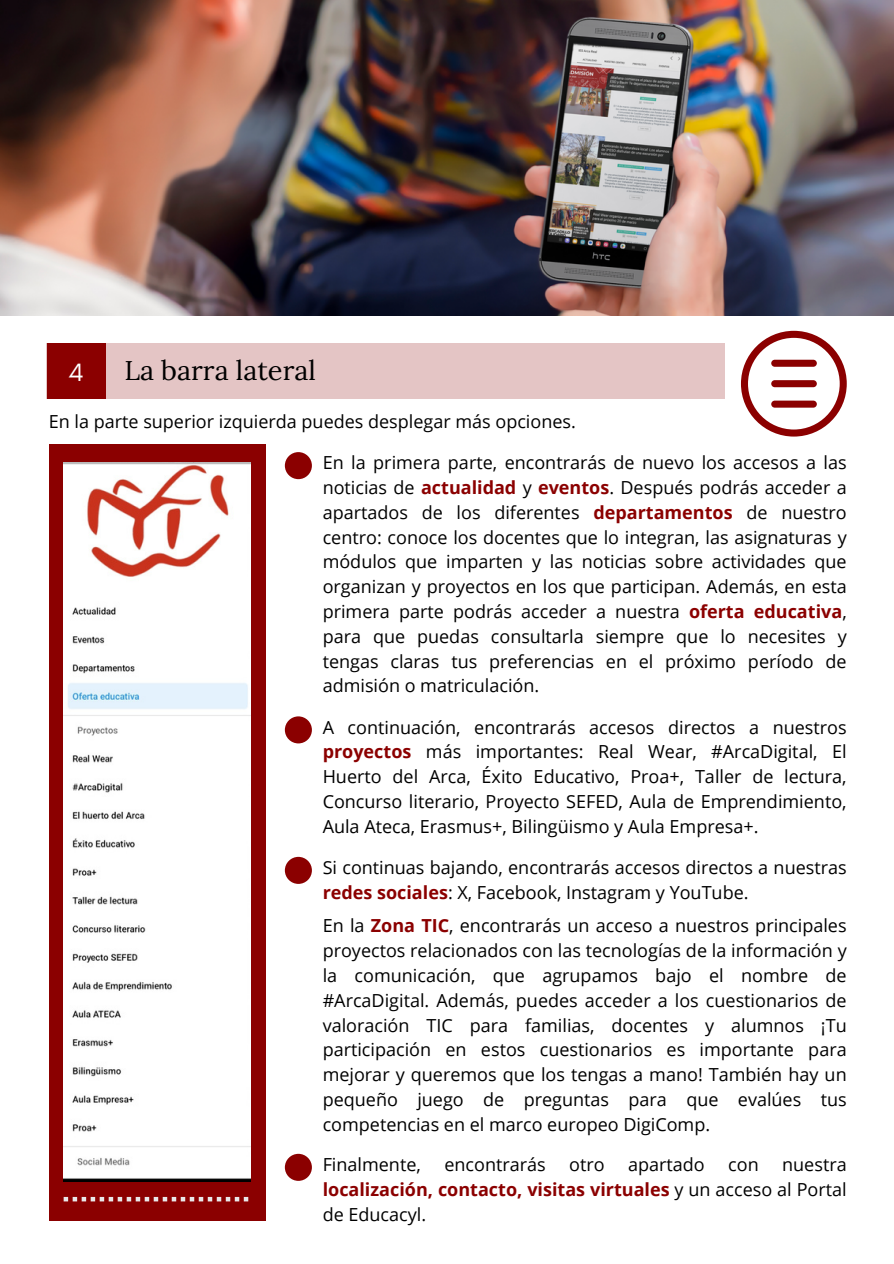
<style>
.page{position:relative;width:894px;height:1264px;background:#fff}
.page>*{position:absolute;margin:0;border:0;box-sizing:border-box;transform-origin:0 0}
.t1{font:27.15px "Lora";color:#000}
.t2{font:25.5px "Glacial Indifference";color:#fff}
.t3{font:18px/24.8px "Open Sans";color:#000;text-align:justify}
.t4{font:700 18px/24.8px "Open Sans";color:#8b0000;text-align:justify}
.s1{font-weight:700;color:#8b0000}
.s2{font-weight:400;color:#000}
</style>
<div class="page">
<img style="left:0;top:0;width:893px;height:315px">
<div style="left:47px;top:343px;width:677px;height:55px;background:#e4c5c5"></div>
<div style="left:47px;top:343px;width:58px;height:55px;background:#8b0000"></div>
<div style="left:49px;top:444px;width:216px;height:776px;background:#8b0000"></div>
<img style="left:64px;top:462px;width:186px;height:719px">
<div style="left:285px;top:452px;width:27px;height:27px;background:#8b0000;border-radius:50%"></div>
<div style="left:285px;top:716px;width:27px;height:27px;background:#8b0000;border-radius:50%"></div>
<div style="left:285px;top:856px;width:27px;height:27px;background:#8b0000;border-radius:50%"></div>
<div style="left:285px;top:1153px;width:27px;height:27px;background:#8b0000;border-radius:50%"></div>
<svg style="left:741px;top:331px;width:105px;height:105px"></svg>
<div style="left:771px;top:360px;width:45px;height:7px;background:#8b0000;border-radius:4px"></div>
<div style="left:771px;top:380px;width:45px;height:7px;background:#8b0000;border-radius:4px"></div>
<div style="left:771px;top:400px;width:45px;height:7px;background:#8b0000;border-radius:4px"></div>
<svg style="left:64px;top:1196px;width:184px;height:5px"></svg>
<h2 class="t2" style="left:68px;top:356px;width:17px">4</h2>
<h1 class="t1" style="left:124px;top:353px;width:193px">La barra lateral</h1>
<p class="t3" style="left:49px;top:408px;width:528px">En la parte superior izquierda puedes desplegar más opciones.</p>
<p class="t3" style="left:322px;top:450px;width:525px">En la primera parte, encontrarás de nuevo los accesos a las noticias de <span class="s1">actualidad</span> y <span class="s1">eventos</span>. Después podrás acceder a apartados de los diferentes <span class="s1">departamentos</span> de nuestro centro: conoce los docentes que lo integran, las asignaturas y módulos que imparten y las noticias sobre actividades que organizan y proyectos en los que participan. Además, en esta primera parte podrás acceder a nuestra <span class="s1">oferta educativa</span>, para que puedas consultarla siempre que lo necesites y tengas claras tus preferencias en el próximo período de admisión o matriculación.</p>
<p class="t3" style="left:322px;top:714px;width:525px">A continuación, encontrarás accesos directos a nuestros <span class="s1">proyectos</span> más importantes: Real Wear, #ArcaDigital, El Huerto del Arca, Éxito Educativo, Proa+, Taller de lectura, Concurso literario, Proyecto SEFED, Aula de Emprendimiento, Aula Ateca, Erasmus+, Bilingüismo y Aula Empresa+.</p>
<p class="t3" style="left:322px;top:854px;width:525px">Si continuas bajando, encontrarás accesos directos a nuestras <span class="s1">redes sociales</span>: X, Facebook, Instagram y YouTube.</p>
<p class="t3" style="left:322px;top:913px;width:525px">En la <span class="s1">Zona TIC</span>, encontrarás un acceso a nuestros principales proyectos relacionados con las tecnologías de la información y la comunicación, que agrupamos bajo el nombre de #ArcaDigital. Además, puedes acceder a los cuestionarios de valoración TIC para familias, docentes y alumnos ¡Tu participación en estos cuestionarios es importante para mejorar y queremos que los tengas a mano! También hay un pequeño juego de preguntas para que evalúes tus competencias en el marco europeo DigiComp.</p>
<p class="t3" style="left:322px;top:1151px;width:100px">Finalmente,</p>
<p class="t3" style="left:444px;top:1151px;width:103px">encontrarás</p>
<p class="t3" style="left:569px;top:1151px;width:37px">otro</p>
<p class="t3" style="left:628px;top:1151px;width:78px">apartado</p>
<p class="t3" style="left:728px;top:1151px;width:32px">con</p>
<p class="t4" style="left:322px;top:1151px;width:525px;text-indent:459px"><span class="s2">nuestra </span>localización, contacto, visitas virtuales <span class="s2">y un acceso al Portal de Educacyl.</span></p>
</div>
